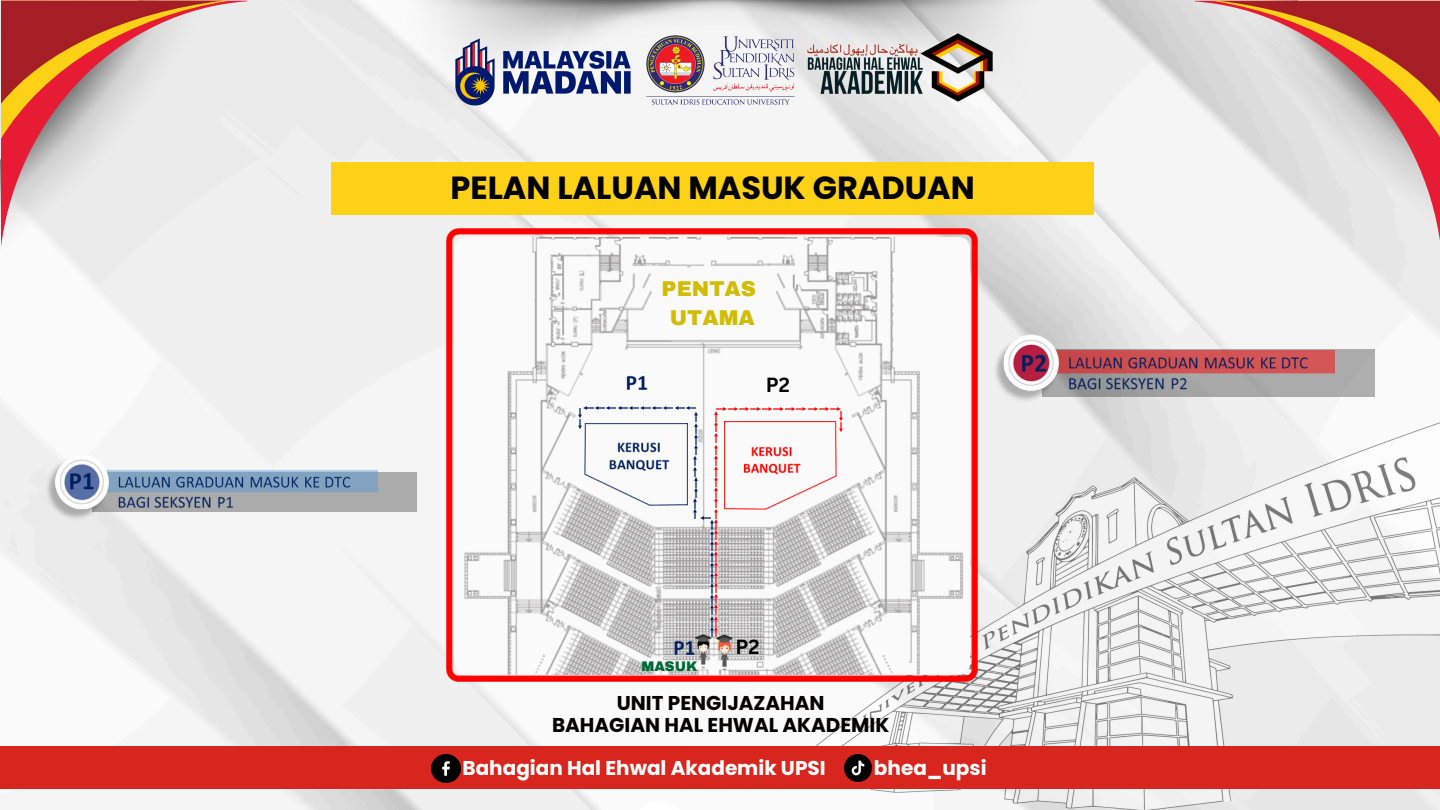
<style>
.page{position:relative;width:1440px;height:810px;background:#fff}
.page>*{position:absolute;margin:0;border:0;box-sizing:border-box;transform-origin:0 0}
.t1{font:700 32px "Poppins";color:#000}
.t2{font:900 21px/29.1px "Archivo";color:#d1bd05;text-align:center}
.t3{font:700 20px/21.8px "Poppins";color:#030100;text-align:center}
.t4{font:700 20px "Poppins";color:#fff}
.t5{font:700 19.9px "Canva Sans";color:#000}
.t6{font:900 13.6px "Archivo";color:#006934}
</style>
<div class="page">
<img style="left:0;top:0;width:1375px;height:810px">
<img style="left:777px;top:385px;width:663px;height:425px">
<img style="left:397px;top:0;width:648px;height:120px">
<div style="left:0;top:747px;width:1440px;height:42px;background:#d8251d"></div>
<img style="left:432px;top:754px;width:28px;height:29px">
<img style="left:845px;top:755px;width:27px;height:27px">
<img style="left:0;top:0;width:333px;height:418px">
<img style="left:1095px;top:0;width:345px;height:371px">
<svg style="left:1px;top:1px;width:246px;height:246px;fill:#ebebeb"></svg>
<svg style="left:1px;top:1px;width:228px;height:138px;background:#d2968a"></svg>
<svg style="left:1195px;top:1px;width:245px;height:246px"></svg>
<svg style="left:1213px;top:1px;width:227px;height:138px;background:#d09488"></svg>
<img style="left:443px;top:32px;width:198px;height:77px">
<img style="left:647px;top:35px;width:147px;height:70px">
<img style="left:794px;top:31px;width:201px;height:75px">
<div style="left:332px;top:162px;width:762px;height:53px;background:#fcd116"></div>
<img style="left:447px;top:228px;width:531px;height:453px">
<img style="left:584px;top:424px;width:87px;height:82px">
<img style="left:600px;top:418px;width:71px;height:64px">
<img style="left:696px;top:637px;width:15px;height:31px">
<img style="left:716px;top:637px;width:17px;height:32px">
<svg style="left:671px;top:405px;width:174px;height:232px"></svg>
<img style="left:662px;top:405px;width:11px;height:7px">
<img style="left:650px;top:405px;width:12px;height:7px">
<svg style="left:616px;top:405px;width:34px;height:7px"></svg>
<img style="left:605px;top:405px;width:11px;height:7px">
<img style="left:593px;top:405px;width:12px;height:7px">
<svg style="left:580px;top:405px;width:13px;height:7px"></svg>
<img style="left:577px;top:408px;width:7px;height:14px">
<img style="left:576px;top:419px;width:7px;height:14px">
<img style="left:612px;top:366px;width:48px;height:33px">
<img style="left:660px;top:631px;width:48px;height:33px">
<img style="left:378px;top:472px;width:38px;height:39px">
<img style="left:42px;top:455px;width:336px;height:68px">
<div style="left:1334px;top:350px;width:40px;height:47px;background:#ababab"></div>
<img style="left:991px;top:334px;width:343px;height:71px">
<p class="t1" style="left:450px;top:165px;width:526px">PELAN LALUAN MASUK GRADUAN</p>
<p class="t2" style="left:662px;top:274px;width:96px">PENTAS<br>UTAMA</p>
<p class="t5" style="left:766px;top:371px;width:26px">P2</p>
<p class="t6" style="left:641px;top:659px;width:58px">MASUK</p>
<p class="t5" style="left:736px;top:633px;width:26px">P2</p>
<p class="t3" style="left:552px;top:692px;width:339px">UNIT PENGIJAZAHAN<br>BAHAGIAN HAL EHWAL AKADEMIK</p>
<p class="t4" style="left:463px;top:754px;width:365px">Bahagian Hal Ehwal Akademik UPSI</p>
<p class="t4" style="left:874px;top:754px;width:114px">bhea_upsi</p>
</div>
